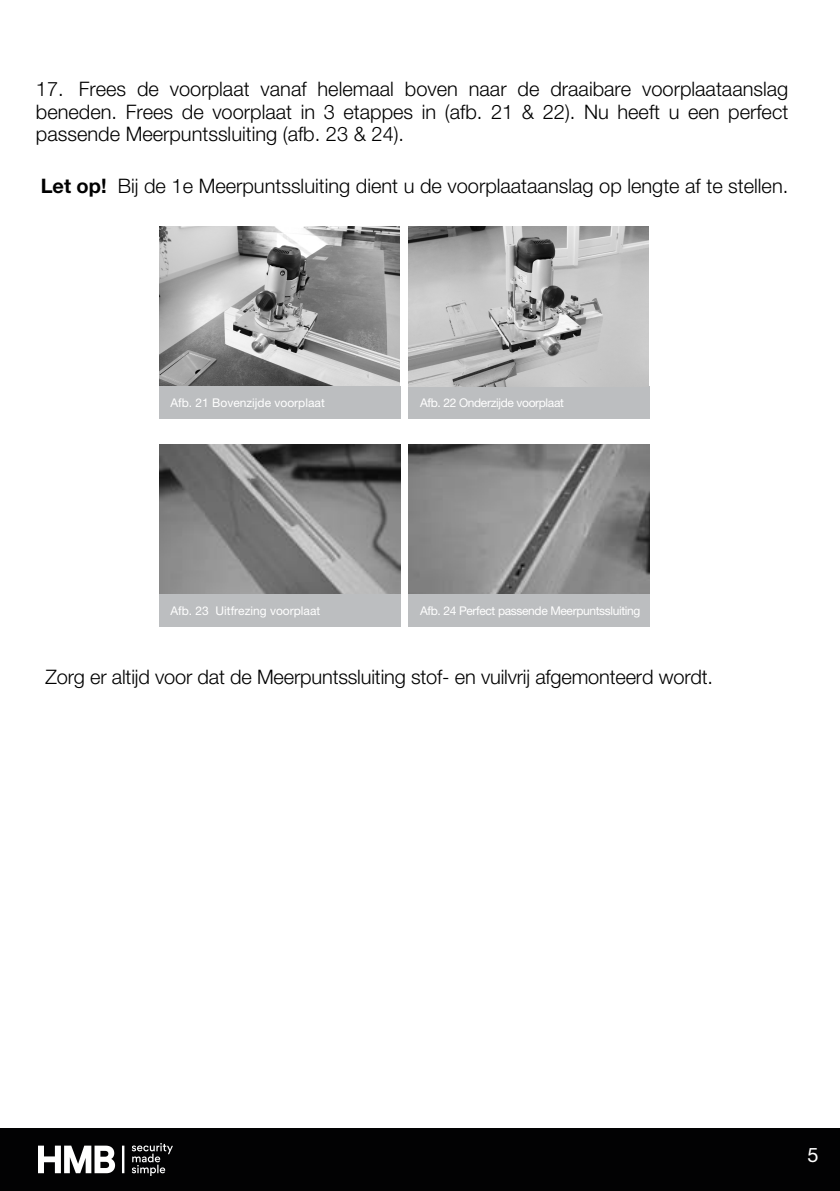
<style>
.page{position:relative;width:840px;height:1191px;background:#fff}
.page>*{position:absolute;margin:0;border:0;box-sizing:border-box;transform-origin:0 0}
.t1{font:300 20px/22.6px "Helvetica Neue LT Std";color:#000;text-align:justify}
.t2{font:20px "Helvetica Neue LT Std";color:#fff}
.t3{font:12px "Helvetica Neue LT Std";letter-spacing:-.03em;color:#fff}
.t4{font:12px "Helvetica Neue LT Std";color:#fff}
.s1{font-weight:700}
</style>
<div class="page">
<div style="left:0;top:1128px;width:839px;height:63px;background:#020203"></div>
<img style="left:38px;top:1143px;width:134px;height:32px">
<div style="left:159px;top:387px;width:241px;height:32px;background:#bcbec0"></div>
<div style="left:408px;top:387px;width:241px;height:32px;background:#bcbec0"></div>
<img style="left:159px;top:445px;width:241px;height:150px">
<img style="left:408px;top:445px;width:241px;height:150px">
<div style="left:159px;top:595px;width:241px;height:32px;background:#bcbec0"></div>
<div style="left:408px;top:595px;width:241px;height:32px;background:#bcbec0"></div>
<img style="left:160px;top:226px;width:239px;height:160px">
<img style="left:408px;top:226px;width:240px;height:160px">
<p class="t1" style="left:36px;top:77px;width:753px">17. Frees de voorplaat vanaf helemaal boven naar de draaibare voorplaataanslag beneden. Frees de voorplaat in 3 etappes in (afb. 21 &amp; 22). Nu heeft u een perfect passende Meerpuntssluiting (afb. 23 &amp; 24).</p>
<p class="t1" style="left:41px;top:174px;width:748px"><span class="s1">Let op!</span> Bij de 1e Meerpuntssluiting dient u de voorplaataanslag op lengte af te stellen.</p>
<p class="t4" style="left:170px;top:395px;width:156px">Afb. 21 Bovenzijde voorplaat</p>
<p class="t3" style="left:420px;top:395px;width:145px">Afb. 22 Onderzijde voorplaat</p>
<p class="t4" style="left:170px;top:603px;width:151px">Afb. 23 Uitfrezing voorplaat</p>
<p class="t3" style="left:420px;top:603px;width:221px">Afb. 24 Perfect passende Meerpuntssluiting</p>
<p class="t1" style="left:45px;top:664px;width:669px">Zorg er altijd voor dat de Meerpuntssluiting stof- en vuilvrij afgemonteerd wordt.</p>
<p class="t2" style="left:807px;top:1143px;width:13px">5</p>
</div>
